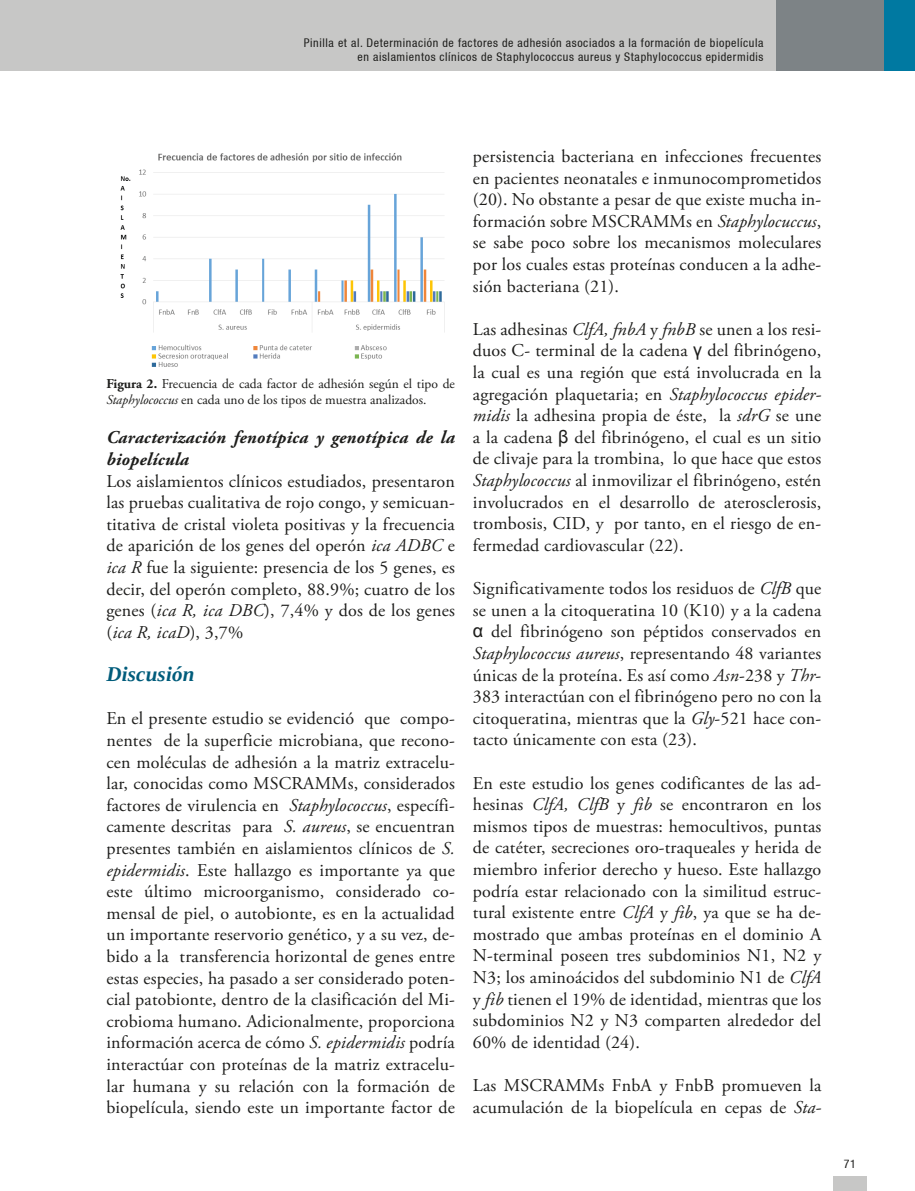
<style>
.page{position:relative;width:915px;height:1191px;background:#fff}
.page>*{position:absolute;margin:0;border:0;box-sizing:border-box;transform-origin:0 0}
.t1{font:italic 700 21px "Liberation Serif";letter-spacing:.01em;color:#005c7b}
.t2{font:18px/21.6px "Adobe Garamond Pro";letter-spacing:.01em;color:#1d1d1b;text-align:justify}
.t3{font:italic 700 18px/21.6px "Adobe Garamond Pro";letter-spacing:.01em;color:#1d1d1b}
.t4{font:13.5px/16.2px "Adobe Garamond Pro";color:#1d1d1b}
.t5{font:condensed 12px/14.4px "Helvetica 57";letter-spacing:.05em;color:#1d1d1b;text-align:right}
.s1{font-weight:700}
.s2{font-style:italic}
.s3{font-family:"Arial"}
</style>
<div class="page">
<div style="left:0;top:0;width:914px;height:71px;background:#c7c7c6"></div>
<div style="left:776px;top:0;width:138px;height:71px;background:#7d8386"></div>
<div style="left:884px;top:0;width:30px;height:71px;background:#0079a1"></div>
<div style="left:832px;top:1175px;width:34px;height:16px;background:#c7c7c6"></div>
<img style="left:120px;top:153px;width:325px;height:214px">
<p class="t5" style="left:304px;top:35px;width:461px">Pinilla et al. Determinación de factores de adhesión asociados a la formación de biopelícula en aislamientos clínicos de Staphylococcus aureus y Staphylococcus epidermidis</p>
<p class="t4" style="left:106px;top:376px;width:350px"><span class="s1">Figura 2.</span> Frecuencia de cada factor de adhesión según el tipo de<br><span class="s2">Staphylococcus</span> en cada uno de los tipos de muestra analizados.</p>
<p class="t3" style="left:106px;top:427px;width:350px">Caracterización fenotípica y genotípica de la biopelícula</p>
<p class="t2" style="left:106px;top:471px;width:350px">Los aislamientos clínicos estudiados, presentaron las pruebas cualitativa de rojo congo, y semicuan&shy;titativa de cristal violeta positivas y la frecuencia de aparición de los genes del operón <span class="s2">ica ADBC</span> e <span class="s2">ica R</span> fue la siguiente: presencia de los 5 genes, es decir, del operón completo, 88.9%; cuatro de los genes (<span class="s2">ica R, ica DBC</span>), 7,4% y dos de los genes (<span class="s2">ica R, icaD</span>), 3,7%</p>
<p class="t1" style="left:106px;top:660px;width:90px">Discusión</p>
<p class="t2" style="left:106px;top:708px;width:350px">En el presente estudio se evidenció que compo&shy;nentes de la superficie microbiana, que recono&shy;cen moléculas de adhesión a la matriz extracelu&shy;lar, conocidas como MSCRAMMs, considerados factores de virulencia en <span class="s2">Staphylococcus</span>, específi&shy;camente descritas para <span class="s2">S. aureus</span>, se encuentran presentes también en aislamientos clínicos de <span class="s2">S. epidermidis</span>. Este hallazgo es importante ya que este último microorganismo, considerado co&shy;mensal de piel, o autobionte, es en la actualidad un importante reservorio genético, y a su vez, de&shy;bido a la transferencia horizontal de genes entre estas especies, ha pasado a ser considerado poten&shy;cial patobionte, dentro de la clasificación del Mi&shy;crobioma humano. Adicionalmente, proporciona información acerca de cómo <span class="s2">S. epidermidis</span> podría interactúar con proteínas de la matriz extracelu&shy;lar humana y su relación con la formación de biopelícula, siendo este un importante factor de</p>
<p class="t2" style="left:472px;top:146px;width:350px">persistencia bacteriana en infecciones frecuentes en pacientes neonatales e inmunocomprometidos (20). No obstante a pesar de que existe mucha in&shy;formación sobre MSCRAMMs en <span class="s2">Staphylocuccus</span>, se sabe poco sobre los mecanismos moleculares por los cuales estas proteínas conducen a la adhe&shy;sión bacteriana (21).</p>
<p class="t2" style="left:472px;top:319px;width:350px">Las adhesinas <span class="s2">ClfA, fnbA</span> y <span class="s2">fnbB</span> se unen a los resi&shy;duos C- terminal de la cadena <span class="s3">γ</span> del fibrinógeno, la cual es una región que está involucrada en la agregación plaquetaria; en <span class="s2">Staphylococcus epider&shy;midis</span> la adhesina propia de éste, la <span class="s2">sdrG</span> se une a la cadena <span class="s3">β</span> del fibrinógeno, el cual es un sitio de clivaje para la trombina, lo que hace que estos <span class="s2">Staphylococcus</span> al inmovilizar el fibrinógeno, estén involucrados en el desarrollo de aterosclerosis, trombosis, CID, y por tanto, en el riesgo de en&shy;fermedad cardiovascular (22).</p>
<p class="t2" style="left:472px;top:578px;width:350px">Significativamente todos los residuos de <span class="s2">ClfB</span> que se unen a la citoqueratina 10 (K10) y a la cadena <span class="s3">α</span> del fibrinógeno son péptidos conservados en <span class="s2">Staphylococcus aureus</span>, representando 48 variantes únicas de la proteína. Es así como <span class="s2">Asn</span>-238 y <span class="s2">Thr</span>-383 interactúan con el fibrinógeno pero no con la citoqueratina, mientras que la <span class="s2">Gly</span>-521 hace con&shy;tacto únicamente con esta (23).</p>
<p class="t2" style="left:472px;top:772px;width:350px">En este estudio los genes codificantes de las ad&shy;hesinas <span class="s2">ClfA, ClfB</span> y <span class="s2">fib</span> se encontraron en los mismos tipos de muestras: hemocultivos, puntas de catéter, secreciones oro-traqueales y herida de miembro inferior derecho y hueso. Este hallazgo podría estar relacionado con la similitud estruc&shy;tural existente entre <span class="s2">ClfA</span> y <span class="s2">fib</span>, ya que se ha de&shy;mostrado que ambas proteínas en el dominio A N-terminal poseen tres subdominios N1, N2 y N3; los aminoácidos del subdominio N1 de <span class="s2">ClfA </span>y <span class="s2">fib</span> tienen el 19% de identidad, mientras que los subdominios N2 y N3 comparten alrededor del 60% de identidad (24).</p>
<p class="t2" style="left:472px;top:1075px;width:350px">Las MSCRAMMs FnbA y FnbB promueven la acumulación de la biopelícula en cepas de <span class="s2">Sta-</span></p>
<p class="t5" style="left:843px;top:1156px;width:14px">71</p>
</div>
